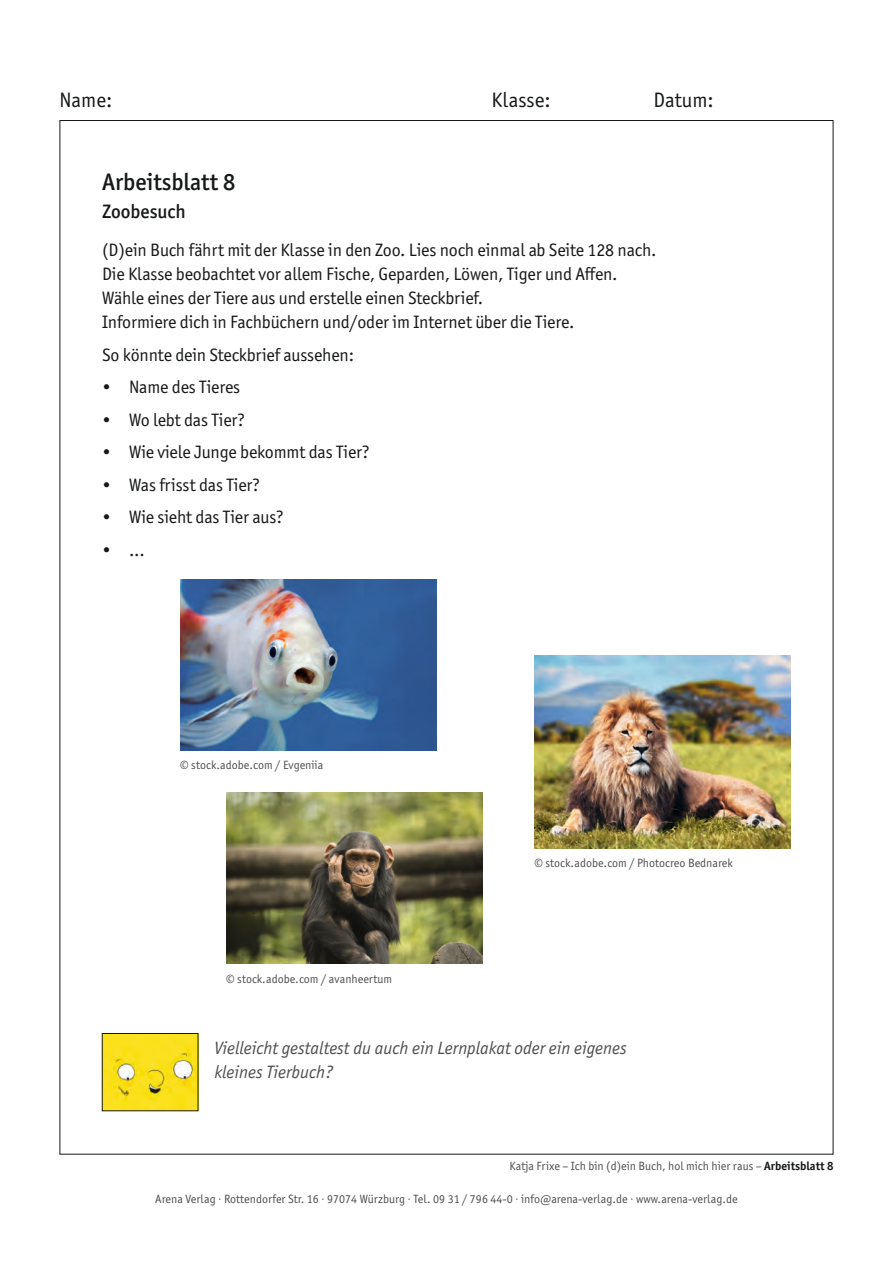
<style>
.page{position:relative;width:893px;height:1263px;background:#fff}
.page>*{position:absolute;margin:0;border:0;box-sizing:border-box;transform-origin:0 0}
.Fließtext{font:500 24px "Officina Sans ITC Pro";color:#171818}
.t1{font:21px "Officina Sans ITC Pro";color:#171818}
.Fließtext-2{font:500 19.5px "Officina Sans ITC Pro";color:#171818}
.Fließtext-3{font:18px "Officina Sans ITC Pro";letter-spacing:-.01em;color:#171818}
.Fließtext-4{font:italic 18px/24px "Officina Sans ITC Pro";color:#4f4f4f}
.Fließtext-5{font:12px "Officina Sans ITC Pro";color:#4f4f4f}
.s1{font-weight:700;color:#171818}
</style>
<div class="page">
<img style="left:104px;top:1035px;width:92px;height:74px">
<div style="left:102px;top:1033px;width:96px;height:78px;border:1px solid #171818"></div>
<img style="left:180px;top:580px;width:257px;height:171px">
<img style="left:534px;top:656px;width:257px;height:192px">
<img style="left:226px;top:792px;width:257px;height:171px">
<p class="t1" style="left:60px;top:87px;width:54px">Name:</p>
<p class="t1" style="left:491px;top:87px;width:61px">Klasse:</p>
<p class="t1" style="left:654px;top:87px;width:62px">Datum:</p>
<p class="Fließtext" style="left:102px;top:167px;width:135px">Arbeitsblatt 8</p>
<p class="Fließtext-2" style="left:102px;top:200px;width:85px">Zoobesuch</p>
<p class="Fließtext-3" style="left:102px;top:240px;width:556px">(D)ein Buch fährt mit der Klasse in den Zoo. Lies noch einmal ab Seite 128 nach.</p>
<p class="Fließtext-3" style="left:102px;top:264px;width:517px">Die Klasse beobachtet vor allem Fische, Geparden, Löwen, Tiger und Affen.</p>
<p class="Fließtext-3" style="left:102px;top:288px;width:383px">Wähle eines der Tiere aus und erstelle einen Steckbrief.</p>
<p class="Fließtext-3" style="left:102px;top:312px;width:474px">Informiere dich in Fachbüchern und/oder im Internet über die Tiere.</p>
<p class="Fließtext-3" style="left:102px;top:344px;width:253px">So könnte dein Steckbrief aussehen:</p>
<p class="Fließtext-3" style="left:102px;top:377px;width:140px">• Name des Tieres</p>
<p class="Fließtext-3" style="left:102px;top:409px;width:145px">• Wo lebt das Tier?</p>
<p class="Fließtext-3" style="left:102px;top:442px;width:269px">• Wie viele Junge bekommt das Tier?</p>
<p class="Fließtext-3" style="left:102px;top:474px;width:160px">• Was frisst das Tier?</p>
<p class="Fließtext-3" style="left:102px;top:507px;width:183px">• Wie sieht das Tier aus?</p>
<p class="Fließtext-3" style="left:102px;top:539px;width:44px">• ...</p>
<p class="Fließtext-5" style="left:180px;top:758px;width:144px">© stock.adobe.com / Evgeniia</p>
<p class="Fließtext-5" style="left:226px;top:971px;width:167px">© stock.adobe.com / avanheertum</p>
<p class="Fließtext-5" style="left:534px;top:856px;width:200px">© stock.adobe.com / Photocreo Bednarek</p>
<p class="Fließtext-4" style="left:214px;top:1036px;width:414px">Vielleicht gestaltest du auch ein Lernplakat oder ein eigenes kleines Tierbuch?</p>
<p class="Fließtext-5" style="left:509px;top:1159px;width:326px">Katja Frixe – Ich bin (d)ein Buch, hol mich hier raus – <span class="s1">Arbeitsblatt 8</span></p>
<p class="Fließtext-5" style="left:155px;top:1191px;width:584px">Arena Verlag · Rottendorfer Str. 16 · 97074 Würzburg · Tel. 09 31 / 796 44-0 · info@arena-verlag.de · www.arena-verlag.de</p>
</div>
